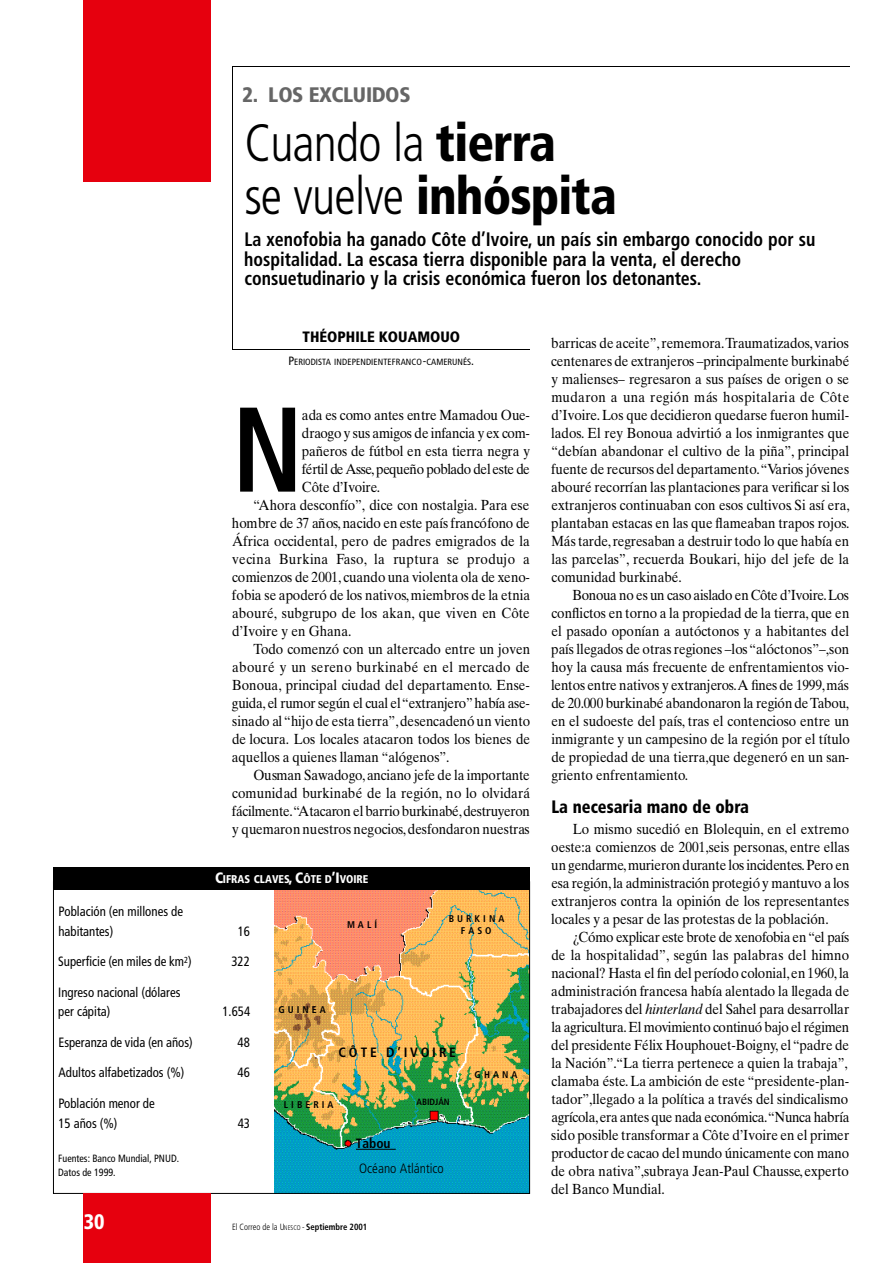
<style>
.page{position:relative;width:893px;height:1263px;background:#fff}
.page>*{position:absolute;margin:0;border:0;box-sizing:border-box;transform-origin:0 0}
.t1{font:700 condensed 120.3px "Frutiger";color:#000;scale:.91 1}
.t2{font:300 condensed 52.5px/52.5px "Frutiger";letter-spacing:-.015em;color:#000;scale:.95 1}
.t3{font:900 condensed 21px "Frutiger";letter-spacing:-.02em;color:#666}
.t4{font:900 condensed 21px "Frutiger";color:#fff;scale:.95 1}
.t5{font:700 condensed 19.5px/19.5px "Frutiger";color:#000;scale:.92 1}
.t6{font:900 condensed 18px "Frutiger";color:#000;scale:.91 1}
.t7{font:900 condensed 15px "Frutiger";color:#000}
.t8{font:14.7px/18px "Times Ten";color:#000;text-align:justify;scale:.91 1}
.t9{font:14.7px "Times Ten";letter-spacing:-.03em;color:#000;scale:.91 1}
.t10{font:14.7px "Times Ten";letter-spacing:.025em;color:#000;scale:.91 1}
.t11{font:14.7px "Times Ten";letter-spacing:-.025em;color:#000;scale:.91 1}
.t12{font:condensed 13.5px/19.5px "Frutiger";color:#000;scale:.95 1}
.t13{font:300 condensed 13.5px "Frutiger";color:#000}
.t14{font:700 condensed 13.5px "Frutiger";letter-spacing:.22em;color:#000}
.t15{font:700 condensed 13.5px "Frutiger";letter-spacing:.195em;color:#000}
.t16{font:900 condensed 11.25px "Frutiger";color:#fff;scale:.95 1}
.t17{font:condensed 10.5px/13.5px "Frutiger";color:#000;scale:.95 1}
.t18{font:700 condensed 9.75px/11.7px "Frutiger";color:#000;text-align:center}
.t19{font:condensed 9px "Frutiger";letter-spacing:.015em;color:#000}
.t20{font:300 condensed 9px "Frutiger";color:#000;scale:.95 1}
.t21{font:700 condensed 9px "Frutiger";color:#000}
.s1{font-weight:900}
.s2{font-size:12px}
.s3{font-style:italic}
.s4{font-size:15px}
.s5{font-size:6.75px}
.s6{font-weight:700}
</style>
<div class="page">
<hr style="left:232px;top:350px;width:298px;height:1px;background:#000">
<hr style="left:232px;top:67px;width:1px;height:283px;background:#000">
<img style="left:274px;top:890px;width:254px;height:81px">
<img style="left:274px;top:971px;width:254px;height:221px">
<div style="left:53px;top:867px;width:477px;height:23px;background:#000"></div>
<hr style="left:356px;top:1149px;width:40px;height:1px;background:#000">
<div style="left:84px;top:0;width:127px;height:182px;background:#e6000e"></div>
<div style="left:84px;top:1194px;width:127px;height:69px;background:#e6000e"></div>
<hr style="left:232px;top:66px;width:617px;height:1px;background:#000">
<h3 class="t3" style="left:242px;top:86px;width:170px">2 . LOS EXCLUIDOS</h3>
<h2 class="t2" style="left:244px;top:121px;width:393px">Cuando la <span class="s1">t i e r ra<br></span>se vuelve <span class="s1">i n h ó s p i t a</span></h2>
<h3 class="t5" style="left:244px;top:231px;width:622px">La xenofobia ha ganado Côte d’Ivoire, un país sin embargo conocido por su hospitalidad. La escasa tierra disponible para la venta, el derecho consuetudinario y la crisis económica fueron los detonantes.</h3>
<p class="t7" style="left:302px;top:330px;width:159px">THÉOPHILE KOUAMOUO</p>
<p class="t19" style="left:288px;top:358px;width:187px"><span class="s2">P</span>ERIODISTA INDEPENDIENTEFRANCO<span class="s2">-</span>CAMERUNÉS<span class="s2">.</span></p>
<p class="t8" style="left:551px;top:335px;width:329px">barricas de aceite”,r e m e m o r a .Tr a u m a t i z a d o s, v a r i o s centenares de extranjeros –principalmente burkinabé y malienses– regresaron a sus países de origen o se mudaron a una región más hospitalaria de Côte d’Ivoire.Los que decidieron quedarse fueron humil&shy;lados. El rey Bonoua advirtió a los inmigrantes que “debían abandonar el cultivo de la piña”, principal fuente de recursos del departamento.“ Varios jóvenes abouré recorrían las plantaciones para verificar si los extranjeros continuaban con esos cultivos. Si así era, plantaban estacas en las que flameaban trapos rojos.<br>Más tarde, regresaban a destruir todo lo que había en las parcelas”, recuerda Boukari, hijo del jefe de la comunidad burkinabé.</p>
<p class="t8" style="left:551px;top:587px;width:330px;text-indent:21px">Bonoua no es un caso aislado en Côte d’Ivoire.L o s c o n flictos en torno a la propiedad de la tierra, que en el pasado oponían a autóctonos y a habitantes del país llegados de otras regiones –los “ a l ó c t o n o s ” – ,s o n hoy la causa más frecuente de enfrentamientos vio&shy;lentos entre nativos y extranjeros.A fines de 1999,m á s de 20.000 burkinabé abandonaron la región de Ta b o u , en el sudoeste del país, tras el contencioso entre un inmigrante y un campesino de la región por el título de propiedad de una tierra,que degeneró en un san&shy;griento enfrentamiento.</p>
<p class="t6" style="left:551px;top:799px;width:219px">La necesaria mano de obra</p>
<p class="t8" style="left:551px;top:821px;width:329px;text-indent:22px">Lo mismo sucedió en Blolequin, en el extremo oeste:a comienzos de 2001,seis personas, entre ellas un gendarme, murieron durante los incidentes. Pero en esa región, la administración protegió y mantuvo a los extranjeros contra la opinión de los representantes locales y a pesar de las protestas de la población.</p>
<p class="t8" style="left:551px;top:929px;width:329px;text-indent:22px">¿Cómo explicar este brote de xenofobia en “el país de la hospitalidad”, según las palabras del himno nacional? Hasta el fin del período colonial,en 1960,l a administración francesa había alentado la llegada de trabajadores del <span class="s3">h i n t e r l a n d</span> del Sahel para desarrollar la agricultura.El movimiento continuó bajo el régimen del presidente Félix Houphouet-Boigny, el “padre de la Nación”.“La tierra pertenece a quien la trabaja”, clamaba éste. La ambición de este “presidente-plan&shy;tador”,llegado a la política a través del sindicalismo a g r í c o l a ,era antes que nada económica.“Nunca habría sido posible transformar a Côte d’Ivoire en el primer productor de cacao del mundo únicamente con mano de obra nativa”,subraya Jean-Paul Chausse, experto del Banco Mundial.</p>
<h1 class="t1" style="left:232px;top:401px;width:79px">N</h1>
<p class="t8" style="left:302px;top:407px;width:252px">ada es como antes entre Mamadou Oue-</p>
<p class="t8" style="left:302px;top:425px;width:252px">draogo y sus amigos de infancia y ex com-</p>
<p class="t8" style="left:302px;top:443px;width:252px">pañeros de fútbol en esta tierra negra y</p>
<p class="t9" style="left:302px;top:463px;width:252px">fértil de A s s e,pequeño poblado del este de</p>
<p class="t8" style="left:302px;top:479px;width:87px">Côte d’Ivoire.</p>
<p class="t8" style="left:253px;top:497px;width:304px">“Ahora desconfío”, dice con nostalgia. Para ese</p>
<p class="t8" style="left:232px;top:515px;width:329px">hombre de 37 años, nacido en este país francófono de</p>
<p class="t8" style="left:232px;top:533px;width:328px">África occidental, pero de padres emigrados de la</p>
<p class="t10" style="left:232px;top:553px;width:329px">vecina Burkina Fa s o, la ruptura se produjo a</p>
<p class="t8" style="left:232px;top:569px;width:328px">comienzos de 2001, cuando una violenta ola de xeno-</p>
<p class="t8" style="left:232px;top:587px;width:329px">fobia se apoderó de los nativos, miembros de la etnia</p>
<p class="t8" style="left:232px;top:605px;width:329px">a b o u r é , subgrupo de los akan, que viven en Côte</p>
<p class="t8" style="left:232px;top:623px;width:132px">d’Ivoire y en Ghana.</p>
<p class="t8" style="left:253px;top:641px;width:305px">Todo comenzó con un altercado entre un joven</p>
<p class="t10" style="left:232px;top:661px;width:329px">abouré y un sereno burkinabé en el mercado de</p>
<p class="t8" style="left:232px;top:677px;width:328px">B o n o u a , principal ciudad del departamento. E n s e-</p>
<p class="t9" style="left:232px;top:697px;width:329px">g u i d a , el rumor según el cual el “ e x t r a n j e r o ” había ase-</p>
<p class="t8" style="left:232px;top:713px;width:329px">sinado al “hijo de esta tierra”,desencadenó un viento</p>
<p class="t8" style="left:232px;top:731px;width:329px">de locura. Los locales atacaron todos los bienes de</p>
<p class="t8" style="left:232px;top:749px;width:241px">aquellos a quienes llaman “alógenos”.</p>
<p class="t8" style="left:253px;top:767px;width:305px">Ousman Sawadogo, anciano jefe de la importante</p>
<p class="t8" style="left:232px;top:785px;width:329px">comunidad burkinabé de la región, no lo olvidará</p>
<p class="t11" style="left:232px;top:805px;width:329px">f á c i l m e n t e.“Atacaron el barrio burkinabé,d e s t r u y e r o n</p>
<p class="t8" style="left:232px;top:821px;width:328px">y quemaron nuestros negocios, desfondaron nuestras</p>
<p class="t16" style="left:215px;top:874px;width:163px"><span class="s4">C</span>IFRAS CLAVES<span class="s4">, C</span>ÔTE D<span class="s4">’I</span>VOIRE</p>
<p class="t12" style="left:58px;top:903px;width:133px">Población (en millones de habitantes)</p>
<p class="t18" style="left:347px;top:920px;width:32px">M A L Í</p>
<p class="t18" style="left:448px;top:914px;width:57px">B U R K I N A<br>F A S O</p>
<p class="t12" style="left:238px;top:922px;width:14px">16</p>
<p class="t12" style="left:58px;top:953px;width:142px">Superficie (en miles de km<sup>2</sup>)</p>
<p class="t12" style="left:231px;top:953px;width:21px">322</p>
<p class="t12" style="left:58px;top:983px;width:130px">Ingreso nacional (dólares per cápita)</p>
<p class="t18" style="left:278px;top:1004px;width:49px">G U I N E A</p>
<p class="t12" style="left:222px;top:1003px;width:31px">1.654</p>
<p class="t12" style="left:58px;top:1034px;width:143px">Esperanza de vida (en años)</p>
<p class="t12" style="left:238px;top:1034px;width:14px">48</p>
<p class="t12" style="left:58px;top:1064px;width:134px">Adultos alfabetizados (%)</p>
<p class="t12" style="left:238px;top:1064px;width:14px">46</p>
<p class="t12" style="left:58px;top:1094px;width:103px">Población menor de<br>15 años (%)</p>
<p class="t14" style="left:338px;top:1047px;width:119px">CÔTE D’IVOIRE</p>
<p class="t18" style="left:474px;top:1069px;width:44px">G H A N A</p>
<p class="t21" style="left:416px;top:1098px;width:35px">ABIDJÁN</p>
<p class="t18" style="left:284px;top:1100px;width:51px">L I B E R I A</p>
<p class="t12" style="left:238px;top:1114px;width:14px">43</p>
<p class="t15" style="left:356px;top:1138px;width:36px">Tabou</p>
<p class="t17" style="left:58px;top:1153px;width:129px">Fuentes: Banco Mundial, PNUD.<br>Datos de 1999.</p>
<p class="t13" style="left:359px;top:1163px;width:86px">Océano Atlántico</p>
<h3 class="t4" style="left:84px;top:1214px;width:23px">30</h3>
<p class="t20" style="left:232px;top:1223px;width:144px">El Correo de la U<span class="s5">NESCO</span> - <span class="s6">Septiembre 2001</span></p>
</div>
